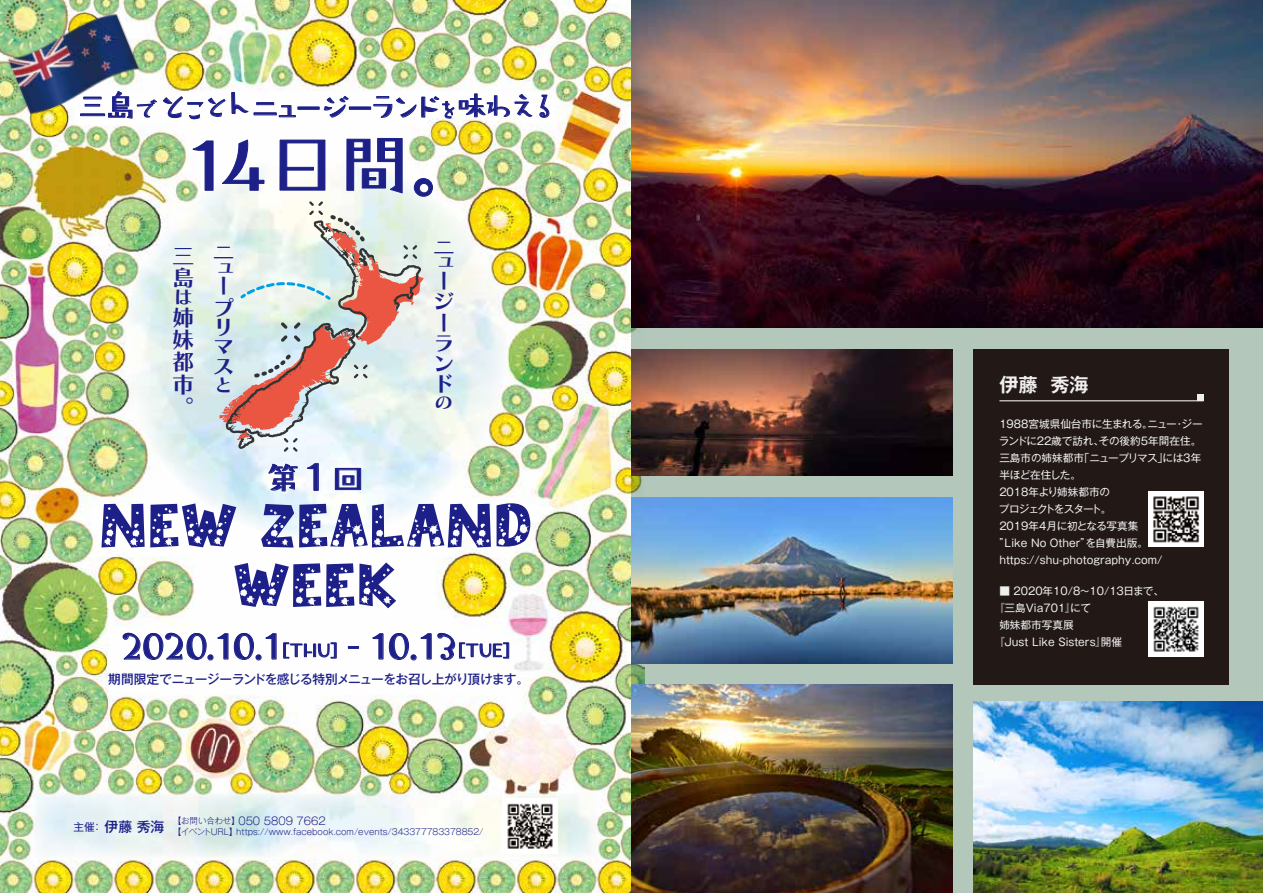
<style>
.page{position:relative;width:1263px;height:893px;background:#fff}
.page>*{position:absolute;margin:0;border:0;box-sizing:border-box;transform-origin:0 0}
.t1{font:74.7px "Pal Ramune Std B";color:#1d2088}
.t2{font:72.3px/59.6px "FOT Big Dripper";letter-spacing:-.01em;color:#1d2088;text-align:center}
.t3{font:38.25px "Pal Ramune Std B";letter-spacing:-.08em;color:#1d2088}
.t4{font:34.05px "Pal Ramune Std B";color:#1d2088}
.t5{font:32.4px "Pal Ramune Std B";letter-spacing:-.31em;color:#1d2088}
.t6{font:32.4px "Pal Ramune Std B";letter-spacing:-.29em;color:#1d2088}
.t7{font:29.85px "Pal Ramune Std B";color:#1d2088}
.t8{font:22.35px/22px "Chiaro Std B";color:#1d2088}
.t9{font:700 19.2px "Gothic MB101 Pro De";color:#efefef}
.t10{font:19.2px "Chiaro Std B";color:#1d2088}
.t11{font:500 13.8px "Gothic MB101 Pro";color:#1d2088}
.t12{font:500 12.75px "Gothic MB101 Pro";letter-spacing:-.05em;color:#1d2088}
.t13{font:10.65px/17px "Gothic MB101 Pro";color:#efefef}
.t14{font:300 10.65px "Gothic MB101 Pro";color:#1d2088}
.t15{font:300 8.55px "Gothic MB101 Pro";color:#1d2088}
.s1{font-size:22.35px}
.s2{font-size:29.85px}
.s3{font-size:40.35px}
.s4{font-size:19.2px}
.s5{font-weight:400;font-size:10.65px}
.s6{font-size:8.55px}
</style>
<div class="page">
<img style="left:0;top:0;width:631px;height:893px">
<svg style="left:124px;top:156px;width:383px;height:383px"></svg>
<svg style="left:35px;top:794px;width:561px;height:64px;fill:#edf6f6"></svg>
<svg style="left:268px;top:464px;width:30px;height:27px"></svg>
<svg style="left:306px;top:463px;width:13px;height:28px"></svg>
<svg style="left:335px;top:468px;width:26px;height:22px"></svg>
<svg style="left:123px;top:633px;width:105px;height:27px"></svg>
<svg style="left:234px;top:633px;width:42px;height:27px"></svg>
<svg style="left:283px;top:642px;width:54px;height:16px"></svg>
<svg style="left:348px;top:646px;width:11px;height:2px"></svg>
<svg style="left:372px;top:633px;width:11px;height:26px"></svg>
<svg style="left:389px;top:633px;width:42px;height:27px"></svg>
<svg style="left:437px;top:633px;width:72px;height:27px"></svg>
<div style="left:256px;top:102px;width:18px;height:3px;border:1px solid #1d2088"></div>
<svg style="left:279px;top:105px;width:17px;height:12px"></svg>
<div style="left:298px;top:107px;width:21px;height:3px;border:1px solid #1d2088"></div>
<svg style="left:324px;top:96px;width:25px;height:22px"></svg>
<div style="left:349px;top:107px;width:22px;height:3px;border:1px solid #1d2088"></div>
<svg style="left:373px;top:94px;width:160px;height:25px"></svg>
<svg style="left:540px;top:95px;width:9px;height:23px"></svg>
<svg style="left:192px;top:141px;width:21px;height:50px"></svg>
<div style="left:631px;top:0;width:632px;height:893px;background:#b3c8bb"></div>
<img style="left:631px;top:0;width:632px;height:327px">
<img style="left:974px;top:702px;width:289px;height:191px">
<img style="left:631px;top:349px;width:321px;height:127px">
<img style="left:631px;top:497px;width:321px;height:166px">
<img style="left:631px;top:685px;width:321px;height:208px">
<img style="left:0;top:0;width:157px;height:134px">
<div style="left:974px;top:349px;width:255px;height:336px;background:#221815"></div>
<hr style="left:999px;top:401px;width:204px;height:1px;background:#fff">
<div style="left:1197px;top:394px;width:6px;height:7px;background:#efefef"></div>
<svg style="left:219px;top:138px;width:214px;height:314px"></svg>
<img style="left:1148px;top:601px;width:56px;height:55px">
<img style="left:1148px;top:491px;width:56px;height:56px">
<img style="left:502px;top:798px;width:56px;height:55px">
<svg style="left:163px;top:90px;width:86px;height:29px"></svg>
<h3 class="t6" style="left:77px;top:81px;width:82px">三島<span class="s1">で</span></h3>
<h3 class="t7" style="left:180px;top:84px;width:53px">こと</h3>
<h3 class="t5" style="left:249px;top:81px;width:311px">ニュージーランド<span class="s1">を</span><span class="s2">味わえる</span></h3>
<h1 class="t1" style="left:185px;top:107px;width:299px">14日間。</h1>
<h3 class="t8" style="left:172px;top:244px;width:23px">三島</h3>
<h3 class="t10" style="left:174px;top:285px;width:19px">は</h3>
<h3 class="t8" style="left:172px;top:307px;width:23px;text-align:justify">姉妹都市。</h3>
<h3 class="t8" style="left:213px;top:241px;width:22px">ニ</h3>
<h3 class="t8" style="left:213px;top:258px;width:22px;line-height:18.8px">ュー</h3>
<h3 class="t8" style="left:213px;top:298px;width:23px;line-height:19.2px">プリマス</h3>
<h3 class="t10" style="left:214px;top:373px;width:17px">と</h3>
<h3 class="t4" style="left:266px;top:452px;width:100px">第<span class="s3">１</span>回</h3>
<h3 class="t8" style="left:433px;top:235px;width:22px">ニ</h3>
<h3 class="t8" style="left:433px;top:252px;width:22px;line-height:20.1px">ュージーラン</h3>
<h3 class="t8" style="left:433px;top:373px;width:21px">ド</h3>
<h3 class="t10" style="left:434px;top:390px;width:19px">の</h3>
<h2 class="t2" style="left:99px;top:493px;width:435px">NEW ZEALAND<br>WEEK</h2>
<h3 class="t3" style="left:121px;top:616px;width:391px">2020.10.1<span class="s4">[THU]</span> <sup>-</sup> 10.13<span class="s4">[TUE]</span></h3>
<p class="t12" style="left:108px;top:668px;width:422px">期間限定でニュージーランドを感じる特別メニューをお召し上がり頂けます。</p>
<p class="t11" style="left:73px;top:815px;width:93px"><span class="s5">主催：</span>伊藤 秀海</p>
<p class="t14" style="left:173px;top:812px;width:154px"><span class="s6">【お問い合わせ】</span>050 5809 7662</p>
<p class="t15" style="left:173px;top:825px;width:312px">【イベントURL】https://www.facebook.com/events/343377783378852/</p>
<h3 class="t9" style="left:999px;top:368px;width:91px">伊藤 秀海</h3>
<p class="t13" style="left:999px;top:414px;width:205px">1988宮城県仙台市に生まれる。ニュー・ジーランドに22歳で訪れ、その後約5年間在住。三島市の姉妹都市「ニュープリマス」には３年半ほど在住した。<br>2018年より姉妹都市の<br>プロジェクトをスタート。<br>2019年４月に初となる写真集<br>”Like No Other”を自費出版。https://shu-photography.com/</p>
<p class="t13" style="left:999px;top:581px;width:166px">■ 2020年10/8～10/13日まで、</p>
<p class="t13" style="left:994px;top:598px;width:99px">『三島Via701』にて</p>
<p class="t13" style="left:999px;top:615px;width:76px">姉妹都市写真展</p>
<p class="t13" style="left:994px;top:632px;width:130px">『Just Like Sisters』開催</p>
</div>
